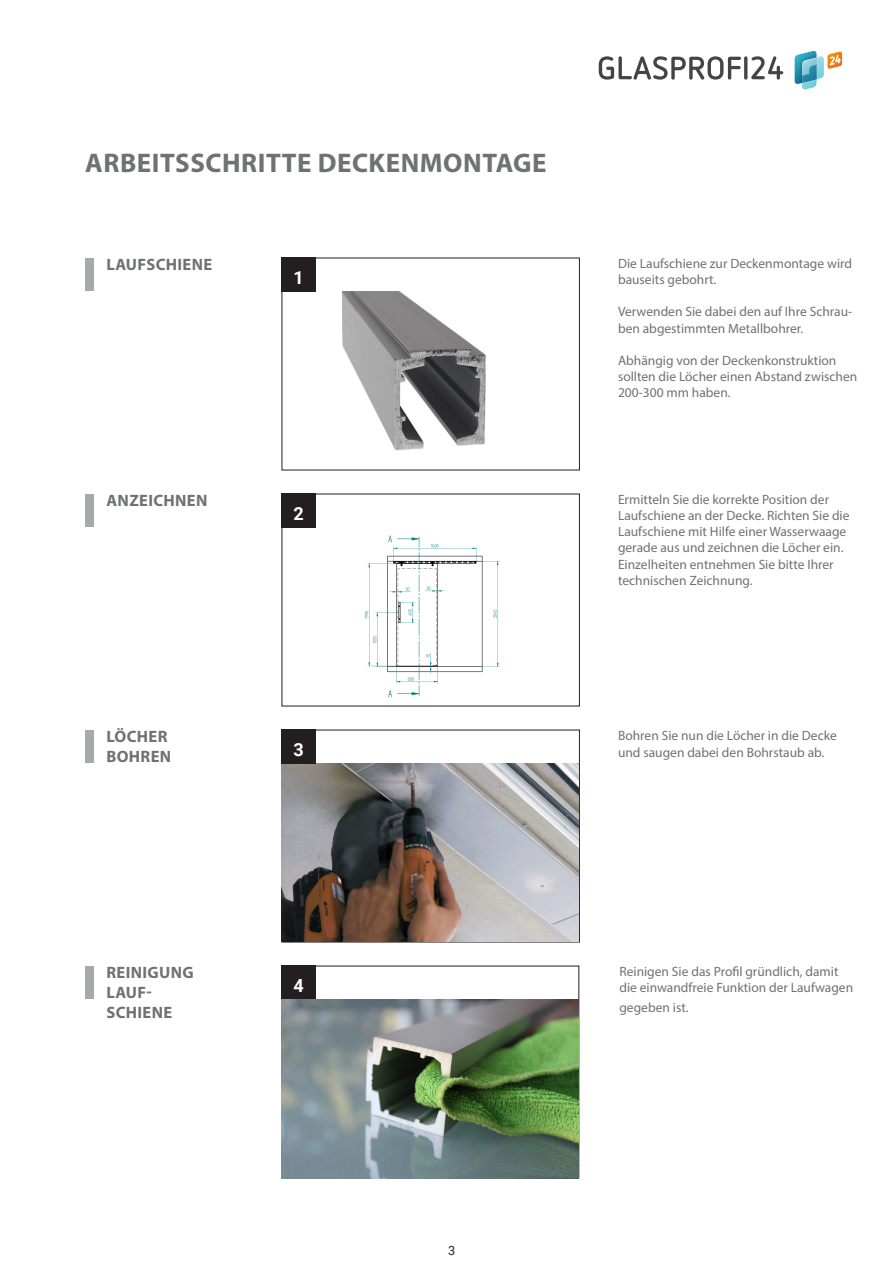
<style>
.page{position:relative;width:893px;height:1263px;background:#fff}
.page>*{position:absolute;margin:0;border:0;box-sizing:border-box;transform-origin:0 0}
.Headline_Myriad{font:700 27px "Myriad Pro";letter-spacing:.02em;color:#707173}
.Bildbeschreibung_Subhead{font:700 18px "Roboto";color:#fff}
.Kapitel_Myriad{font:700 16.5px/19.8px "Myriad Pro";letter-spacing:.02em;color:#707173}
.Copy_Myriad{font:13.5px/16.2px "Myriad Pro";color:#707173}
.t1{font:12.75px "Roboto";color:#231f20}
</style>
<div class="page">
<svg style="left:795px;top:51px;width:47px;height:38px"></svg>
<svg style="left:599px;top:56px;width:184px;height:24px"></svg>
<img style="left:364px;top:535px;width:136px;height:163px">
<img style="left:281px;top:763px;width:298px;height:179px">
<img style="left:342px;top:291px;width:144px;height:160px">
<div style="left:282px;top:258px;width:34px;height:34px;background:#231f20"></div>
<div style="left:282px;top:494px;width:34px;height:34px;background:#231f20"></div>
<div style="left:282px;top:730px;width:34px;height:34px;background:#231f20"></div>
<div style="left:282px;top:966px;width:34px;height:34px;background:#231f20"></div>
<div style="left:85px;top:258px;width:9px;height:32px;background:#a8a9ad"></div>
<div style="left:85px;top:494px;width:9px;height:32px;background:#a8a9ad"></div>
<div style="left:85px;top:730px;width:9px;height:32px;background:#a8a9ad"></div>
<div style="left:85px;top:966px;width:9px;height:32px;background:#a8a9ad"></div>
<img style="left:281px;top:1000px;width:298px;height:178px">
<p class="Headline_Myriad" style="left:85px;top:145px;width:463px">ARBEITSSCHRITTE DECKENMONTAGE</p>
<p class="Kapitel_Myriad" style="left:106px;top:254px;width:107px">LAUFSCHIENE</p>
<p class="Bildbeschreibung_Subhead" style="left:293px;top:265px;width:12px">1</p>
<p class="Kapitel_Myriad" style="left:106px;top:490px;width:102px">ANZEICHNEN</p>
<p class="Kapitel_Myriad" style="left:106px;top:726px;width:66px">LÖCHER<br>BOHREN</p>
<p class="Bildbeschreibung_Subhead" style="left:293px;top:501px;width:12px">2</p>
<p class="Bildbeschreibung_Subhead" style="left:293px;top:737px;width:12px">3</p>
<p class="Copy_Myriad" style="left:618px;top:255px;width:236px">Die Laufschiene zur Deckenmontage wird bauseits gebohrt.</p>
<p class="Copy_Myriad" style="left:618px;top:304px;width:236px">Verwenden Sie dabei den auf Ihre Schrau&shy;ben abgestimmten Metallbohrer.</p>
<p class="Copy_Myriad" style="left:618px;top:352px;width:241px">Abhängig von der Deckenkonstruktion sollten die Löcher einen Abstand zwischen<br>200-300 mm haben.</p>
<p class="Copy_Myriad" style="left:618px;top:491px;width:233px">Ermitteln Sie die korrekte Position der Laufschiene an der Decke. Richten Sie die Laufschiene mit Hilfe einer Wasserwaage gerade aus und zeichnen die Löcher ein.</p>
<p class="Copy_Myriad" style="left:618px;top:556px;width:217px">Einzelheiten entnehmen Sie bitte Ihrer technischen Zeichnung.</p>
<p class="Copy_Myriad" style="left:618px;top:728px;width:220px">Bohren Sie nun die Löcher in die Decke und saugen dabei den Bohrstaub ab.</p>
<p class="Kapitel_Myriad" style="left:106px;top:962px;width:89px">REINIGUNG<br>LAUF-<br>SCHIENE</p>
<p class="Bildbeschreibung_Subhead" style="left:293px;top:973px;width:12px">4</p>
<p class="Copy_Myriad" style="left:619px;top:963px;width:235px">Reinigen Sie das Profil gründlich, damit die einwandfreie Funktion der Laufwagen</p>
<p class="Copy_Myriad" style="left:619px;top:999px;width:71px">gegeben ist.</p>
<p class="t1" style="left:448px;top:1241px;width:9px">3</p>
</div>
